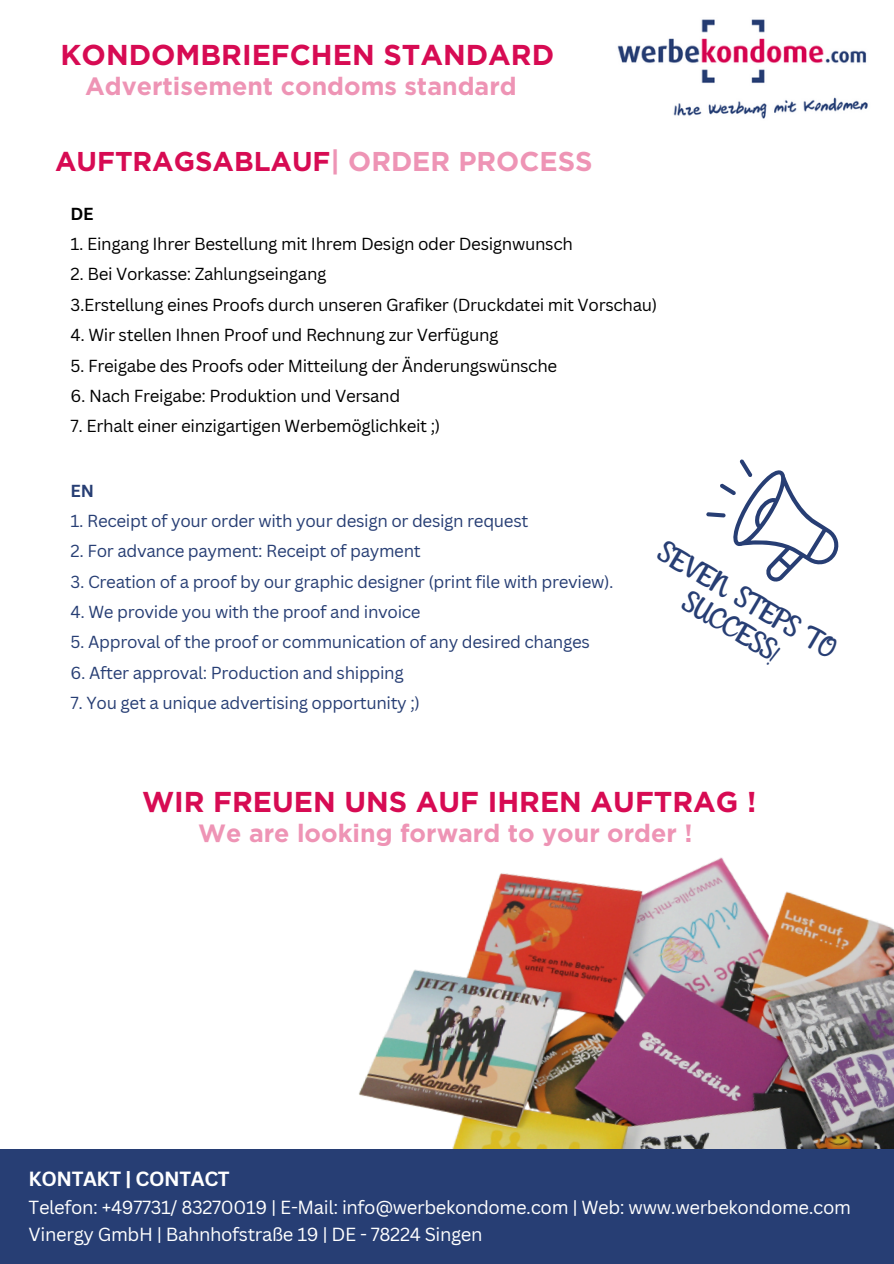
<style>
.page{position:relative;width:894px;height:1264px;background:#fff}
.page>*{position:absolute;margin:0;border:0;box-sizing:border-box;transform-origin:0 0}
.t1{font:700 28.65px "Gotham";color:#d70b53}
.t2{font:700 27.15px "Gotham";color:#d70b53}
.t3{font:700 25.05px "Gotham";color:#ee94b5}
.t4{font:22.35px/30.9px "Amazone";color:#273e74;text-align:center}
.t5{font:700 19.95px "Canva Sans";letter-spacing:-.02em;color:#fff}
.t6{font:18.45px "Canva Sans";letter-spacing:-.02em;color:#fff}
.t7{font:16.95px "Canva Sans";letter-spacing:-.02em;color:#000}
.t8{font:16.95px "Canva Sans";letter-spacing:-.02em;color:#273e74}
.t9{font:700 16.95px "Canva Sans";color:#273e74}
.t10{font:700 16.95px "Canva Sans";color:#000}
.s1{color:#ee94b5}
</style>
<div class="page">
<img style="left:617px;top:19px;width:251px;height:100px">
<img style="left:359px;top:857px;width:534px;height:292px">
<div style="left:0;top:1149px;width:893px;height:114px;background:#273e74"></div>
<svg style="left:706px;top:459px;width:133px;height:123px"></svg>
<p class="t1" style="left:61px;top:38px;width:495px">KONDOMBRIEFCHEN STANDARD</p>
<p class="t3" style="left:85px;top:71px;width:433px">Advertisement condoms standard</p>
<p class="t2" style="left:55px;top:145px;width:538px">AUFTRAGSABLAUF<span class="s1">| ORDER PROCESS</span></p>
<p class="t10" style="left:71px;top:201px;width:24px">DE</p>
<p class="t7" style="left:71px;top:232px;width:503px">1. Eingang Ihrer Bestellung mit Ihrem Design oder Designwunsch</p>
<p class="t7" style="left:71px;top:262px;width:257px">2. Bei Vorkasse: Zahlungseingang</p>
<p class="t7" style="left:71px;top:293px;width:588px">3.Erstellung eines Proofs durch unseren Grafiker (Druckdatei mit Vorschau)</p>
<p class="t7" style="left:71px;top:323px;width:429px">4. Wir stellen Ihnen Proof und Rechnung zur Verfügung</p>
<h3 class="t7" style="left:71px;top:353px;width:488px">5. Freigabe des Proofs oder Mitteilung der Änderungswünsche</h3>
<h1 class="t7" style="left:71px;top:384px;width:331px">6. Nach Freigabe: Produktion und Versand</h1>
<p class="t7" style="left:71px;top:414px;width:371px">7. Erhalt einer einzigartigen Werbemöglichkeit ;)</p>
<p class="t9" style="left:71px;top:478px;width:25px">EN</p>
<h1 class="t8" style="left:71px;top:509px;width:459px">1. Receipt of your order with your design or design request</h1>
<p class="t8" style="left:71px;top:539px;width:351px">2. For advance payment: Receipt of payment</p>
<p class="t8" style="left:71px;top:569px;width:544px">3. Creation of a proof by our graphic designer (print file with preview).</p>
<p class="t8" style="left:71px;top:600px;width:351px">4. We provide you with the proof and invoice</p>
<p class="t8" style="left:71px;top:630px;width:520px">5. Approval of the proof or communication of any desired changes</p>
<p class="t8" style="left:71px;top:660px;width:334px">6. After approval: Production and shipping</p>
<p class="t8" style="left:71px;top:691px;width:351px">7. You get a unique advertising opportunity ;)</p>
<h2 class="t4" style="left:668px;top:537px;width:201px;rotate:31deg">SEVEN STEPS TO<br>SUCCESS!</h2>
<p class="t1" style="left:142px;top:784px;width:615px">WIR FREUEN UNS AUF IHREN AUFTRAG !</p>
<p class="t3" style="left:198px;top:818px;width:495px">We are looking forward to your order !</p>
<p class="t5" style="left:29px;top:1164px;width:202px">KONTAKT | CONTACT</p>
<p class="t6" style="left:29px;top:1194px;width:823px">Telefon: +497731/ 83270019 | E-Mail: info@werbekondome.com | Web: www.werbekondome.com</p>
<p class="t6" style="left:29px;top:1221px;width:455px">Vinergy GmbH | Bahnhofstraße 19 | DE - 78224 Singen</p>
</div>
